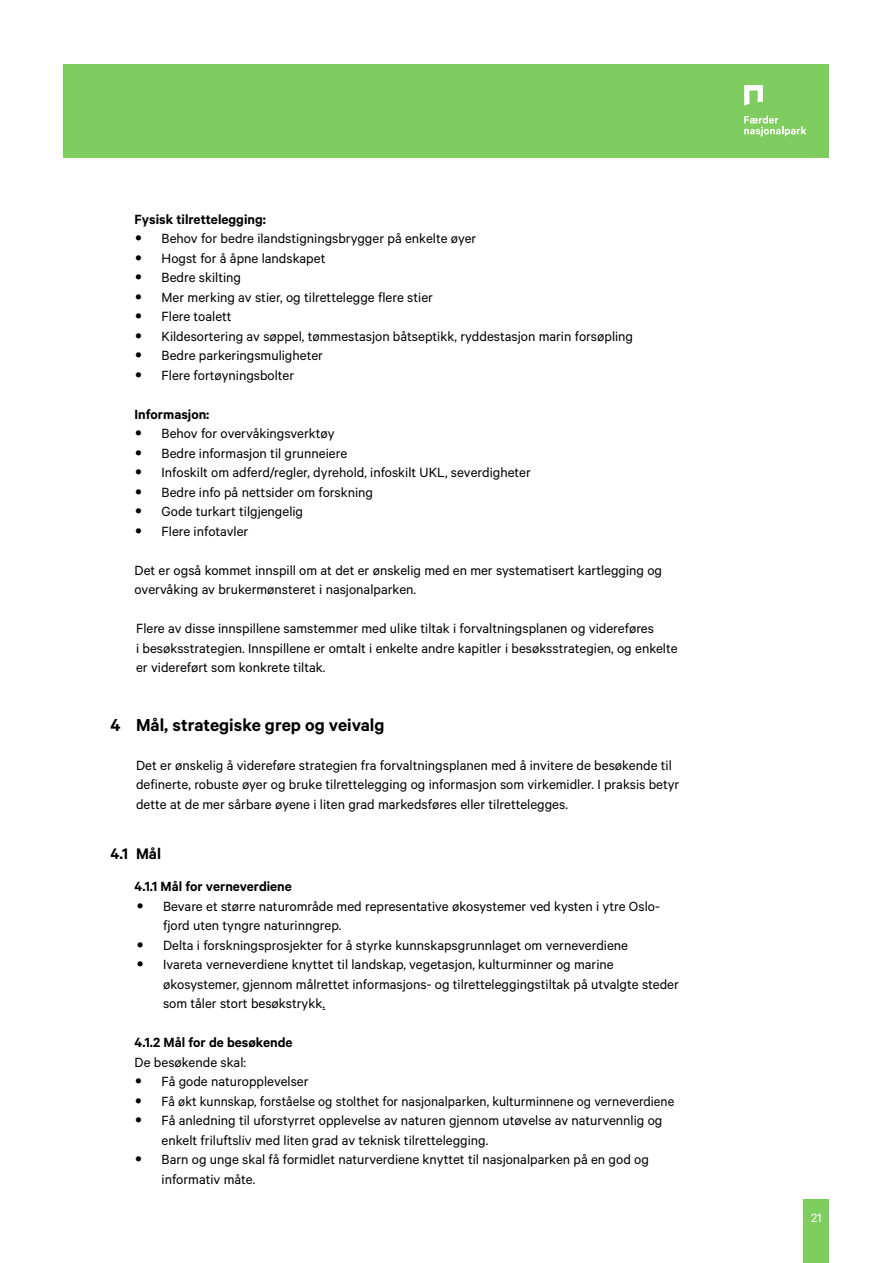
<style>
.page{position:relative;width:893px;height:1263px;background:#fff}
.page>*{position:absolute;margin:0;border:0;box-sizing:border-box;transform-origin:0 0}
.t1{font:600 19.5px "Calibre";color:#000}
.t2{font:600 17.25px "Calibre";color:#000}
.t3{font:15px/19.5px "Calibre";color:#000}
.t4{font:600 15px "Calibre";color:#000}
.t5{font:13.5px "Calibre";color:#fff}
.s1{font-family:"Calibri";font-size:16.5px}
</style>
<div class="page">
<div style="left:804px;top:1199px;width:25px;height:64px;background:#7fcd5e"></div>
<div style="left:64px;top:64px;width:765px;height:93px;background:#7fcd5e"></div>
<svg style="left:744px;top:116px;width:62px;height:20px"></svg>
<svg style="left:744px;top:85px;width:19px;height:21px"></svg>
<p class="t4" style="left:135px;top:210px;width:133px">Fysisk tilrettelegging:</p>
<p class="t3" style="left:135px;top:228px;width:343px"><span class="s1">•</span> Behov for bedre ilandstigningsbrygger på enkelte øyer</p>
<p class="t3" style="left:135px;top:248px;width:192px"><span class="s1">•</span> Hogst for å åpne landskapet</p>
<p class="t3" style="left:135px;top:267px;width:108px"><span class="s1">•</span> Bedre skilting</p>
<p class="t3" style="left:135px;top:287px;width:300px"><span class="s1">•</span> Mer merking av stier, og tilrettelegge flere stier</p>
<p class="t3" style="left:135px;top:306px;width:99px"><span class="s1">•</span> Flere toalett</p>
<p class="t3" style="left:135px;top:326px;width:500px"><span class="s1">•</span> Kildesortering av søppel, tømmestasjon båtseptikk, ryddestasjon marin forsøpling</p>
<p class="t3" style="left:135px;top:345px;width:190px"><span class="s1">•</span> Bedre parkeringsmuligheter</p>
<p class="t3" style="left:135px;top:365px;width:161px"><span class="s1">•</span> Flere fortøyningsbolter</p>
<p class="t4" style="left:135px;top:405px;width:76px">Informasjon:</p>
<p class="t3" style="left:135px;top:423px;width:201px"><span class="s1">•</span> Behov for overvåkingsverktøy</p>
<p class="t3" style="left:135px;top:443px;width:214px"><span class="s1">•</span> Bedre informasjon til grunneiere</p>
<p class="t3" style="left:135px;top:462px;width:398px"><span class="s1">•</span> Infoskilt om adferd/regler, dyrehold, infoskilt UKL, severdigheter</p>
<p class="t3" style="left:135px;top:482px;width:240px"><span class="s1">•</span> Bedre info på nettsider om forskning</p>
<p class="t3" style="left:135px;top:501px;width:170px"><span class="s1">•</span> Gode turkart tilgjengelig</p>
<p class="t3" style="left:135px;top:521px;width:115px"><span class="s1">•</span> Flere infotavler</p>
<p class="t3" style="left:135px;top:560px;width:529px">Det er også kommet innspill om at det er ønskelig med en mer systematisert kartlegging og overvåking av brukermønsteret i nasjonalparken.</p>
<p class="t3" style="left:136px;top:618px;width:543px">Flere av disse innspillene samstemmer med ulike tiltak i forvaltningsplanen og videreføres<br>i besøksstrategien. Innspillene er omtalt i enkelte andre kapitler i besøksstrategien, og enkelte er videreført som konkrete tiltak.</p>
<h1 class="t1" style="left:111px;top:713px;width:275px">4 Mål, strategiske grep og veivalg</h1>
<p class="t3" style="left:136px;top:755px;width:545px">Det er ønskelig å videreføre strategien fra forvaltningsplanen med å invitere de besøkende til definerte, robuste øyer og bruke tilrettelegging og informasjon som virkemidler. I praksis betyr dette at de mer sårbare øyene i liten grad markedsføres eller tilrettelegges.</p>
<p class="t2" style="left:111px;top:843px;width:52px">4.1 Mål</p>
<p class="t4" style="left:135px;top:878px;width:159px">4.1.1 Mål for verneverdiene</p>
<p class="t3" style="left:163px;top:896px;width:498px;text-indent:-27px"><span class="s1">•</span> Bevare et større naturområde med representative økosystemer ved kysten i ytre Oslo&shy;fjord uten tyngre naturinngrep.</p>
<p class="t3" style="left:136px;top:935px;width:493px"><span class="s1">•</span> Delta i forskningsprosjekter for å styrke kunnskapsgrunnlaget om verneverdiene</p>
<p class="t3" style="left:163px;top:954px;width:517px;text-indent:-27px"><span class="s1">•</span> Ivareta verneverdiene knyttet til landskap, vegetasjon, kulturminner og marine økosystemer, gjennom målrettet informasjons- og tilretteleggingstiltak på utvalgte steder som tåler stort besøkstrykk.</p>
<p class="t4" style="left:135px;top:1034px;width:159px">4.1.2 Mål for de besøkende</p>
<p class="t3" style="left:135px;top:1052px;width:113px">De besøkende skal:</p>
<p class="t3" style="left:135px;top:1071px;width:175px"><span class="s1">•</span> Få gode naturopplevelser</p>
<p class="t3" style="left:135px;top:1091px;width:541px"><span class="s1">•</span> Få økt kunnskap, forståelse og stolthet for nasjonalparken, kulturminnene og verneverdiene</p>
<p class="t3" style="left:162px;top:1110px;width:502px;text-indent:-27px"><span class="s1">•</span> Få anledning til uforstyrret opplevelse av naturen gjennom utøvelse av naturvennlig og enkelt friluftsliv med liten grad av teknisk tilrettelegging.</p>
<p class="t3" style="left:162px;top:1149px;width:489px;text-indent:-27px"><span class="s1">•</span> Barn og unge skal få formidlet naturverdiene knyttet til nasjonalparken på en god og informativ måte.</p>
<p class="t5" style="left:811px;top:1210px;width:12px">21</p>
</div>
